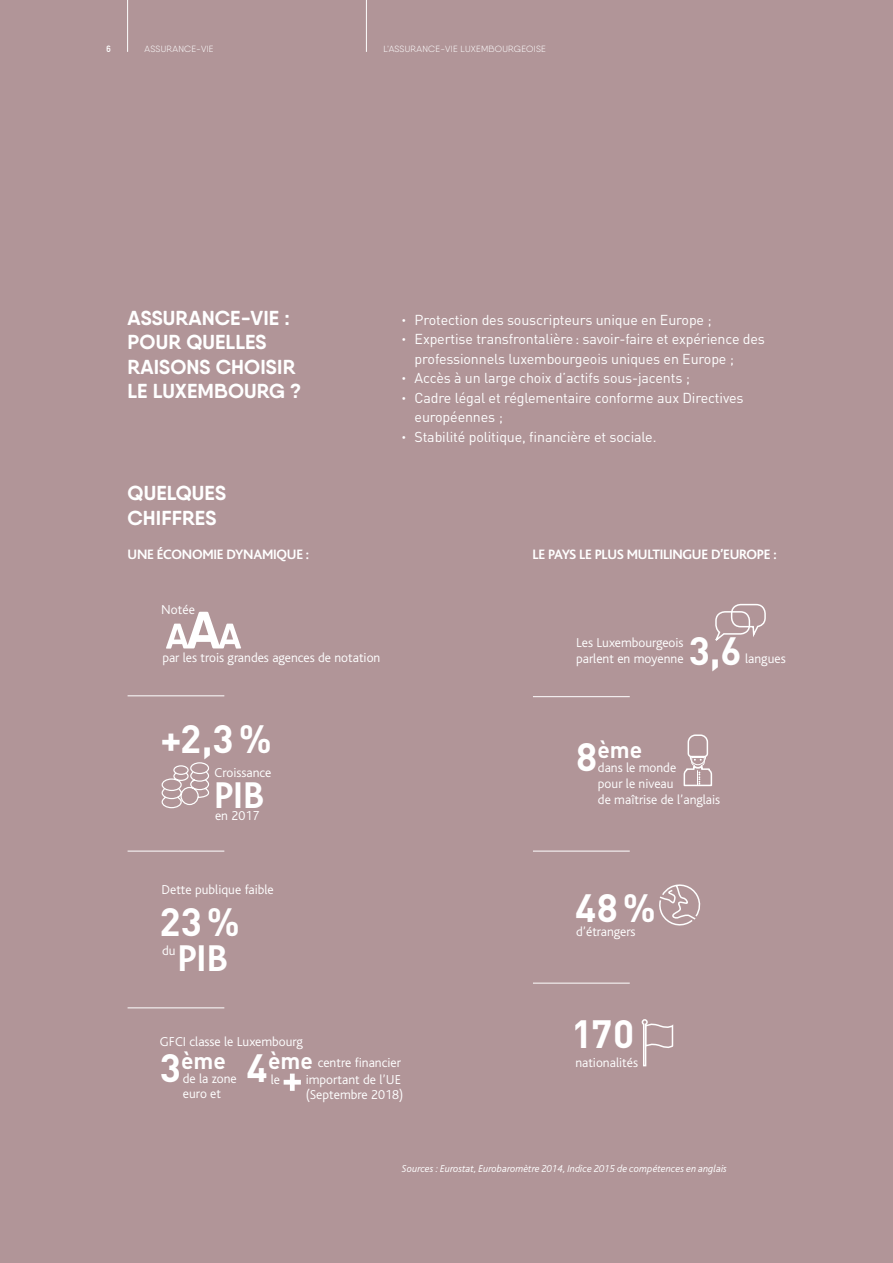
<style>
.page{position:relative;width:893px;height:1263px;background:#b19598}
.page>*{position:absolute;margin:0;border:0;box-sizing:border-box;transform-origin:0 0}
.t1{font:700 39px "DIN";letter-spacing:.01em;color:#fff}
.t2{font:700 39px "Bliss";letter-spacing:-.005em;color:#fff}
.t3{font:700 22.8px "DIN";color:#fff}
.t4{font:700 20.25px/24.3px "Qanelas Soft";letter-spacing:.005em;color:#fff}
.t5{font:14.25px/19.5px "DIN";letter-spacing:-.01em;color:#fff}
.t6{font:700 14.25px "Bliss";letter-spacing:-.02em;color:#fff}
.t7{font:300 13.5px/16.2px "Bliss";color:#fff}
.t8{font:italic 300 10.5px "Bliss";color:#fff}
.t9{font:300 9px "Qanelas Soft";letter-spacing:.025em;color:#fff}
.t10{font:700 9px "DIN Alternate";color:#fff}
.s1{font-family:"Bliss";font-weight:300}
.s2{font-size:39px}
</style>
<div class="page">
<svg style="left:659px;top:884px;width:42px;height:42px"></svg>
<svg style="left:641px;top:1019px;width:33px;height:48px"></svg>
<svg style="left:161px;top:762px;width:49px;height:47px"></svg>
<svg style="left:166px;top:612px;width:75px;height:37px"></svg>
<svg style="left:715px;top:603px;width:51px;height:38px"></svg>
<hr style="left:128px;top:851px;width:96px;height:1px;background:#fff">
<hr style="left:128px;top:695px;width:96px;height:1px;background:#fff">
<hr style="left:128px;top:1007px;width:96px;height:1px;background:#fff">
<hr style="left:533px;top:696px;width:97px;height:1px;background:#fff">
<hr style="left:533px;top:851px;width:97px;height:1px;background:#fff">
<hr style="left:533px;top:983px;width:97px;height:1px;background:#fff">
<svg style="left:284px;top:1073px;width:17px;height:18px"></svg>
<hr style="left:127px;top:0;width:1px;height:52px;background:#fff">
<hr style="left:366px;top:0;width:1px;height:52px;background:#fff">
<svg style="left:683px;top:734px;width:30px;height:53px"></svg>
<p class="t10" style="left:107px;top:42px;width:6px">6</p>
<p class="t9" style="left:145px;top:43px;width:71px">ASSURANCE-VIE</p>
<p class="t9" style="left:383px;top:43px;width:164px">L’ASSURANCE-VIE LUXEMBOURGEOISE</p>
<h3 class="t4" style="left:128px;top:306px;width:175px">ASSURANCE-VIE :<br>POUR QUELLES<br>RAISONS CHOISIR<br>LE LUXEMBOURG ?</h3>
<h3 class="t4" style="left:128px;top:481px;width:100px">QUELQUES<br>CHIFFRES</h3>
<p class="t5" style="left:402px;top:310px;width:311px"><span class="s1">•</span> Protection des souscripteurs unique en Europe ;</p>
<p class="t5" style="left:415px;top:329px;width:352px;text-indent:-13px"><span class="s1">•</span> Expertise transfrontalière: savoir-faire et expérience des professionnels luxembourgeois uniques en Europe ;</p>
<p class="t5" style="left:402px;top:368px;width:290px"><span class="s1">•</span> Accès à un large choix d’actifs sous-jacents ;</p>
<p class="t5" style="left:415px;top:388px;width:330px;text-indent:-13px"><span class="s1">•</span> Cadre légal et réglementaire conforme aux Directives européennes ;</p>
<p class="t5" style="left:402px;top:427px;width:256px"><span class="s1">•</span> Stabilité politique, financière et sociale.</p>
<p class="t6" style="left:128px;top:547px;width:183px">UNE ÉCONOMIE DYNAMIQUE :</p>
<p class="t6" style="left:533px;top:547px;width:246px">LE PAYS LE PLUS MULTILINGUE D’EUROPE :</p>
<p class="t7" style="left:161px;top:602px;width:35px">Notée</p>
<p class="t7" style="left:162px;top:649px;width:220px">par les trois grandes agences de notation</p>
<h1 class="t1" style="left:161px;top:714px;width:113px">+2,3 %</h1>
<h1 class="t2" style="left:214px;top:774px;width:52px">PIB</h1>
<p class="t7" style="left:215px;top:765px;width:58px">Croissance</p>
<p class="t7" style="left:215px;top:807px;width:46px">en 2017</p>
<p class="t7" style="left:162px;top:882px;width:114px">Dette publique faible</p>
<h1 class="t1" style="left:159px;top:896px;width:82px">23 %</h1>
<h1 class="t2" style="left:178px;top:938px;width:52px">PIB</h1>
<p class="t7" style="left:162px;top:943px;width:15px">du</p>
<p class="t7" style="left:160px;top:1033px;width:145px">GFCI classe le Luxembourg</p>
<h2 class="t3" style="left:247px;top:1046px;width:68px"><span class="s2">4</span>ème</h2>
<h2 class="t3" style="left:160px;top:1046px;width:67px"><span class="s2">3</span>ème</h2>
<p class="t7" style="left:318px;top:1055px;width:85px">centre financier</p>
<p class="t7" style="left:183px;top:1071px;width:55px;line-height:15px">de la zone euro et</p>
<p class="t7" style="left:306px;top:1072px;width:99px;line-height:15px">important de l’UE (Septembre 2018)</p>
<p class="t7" style="left:271px;top:1072px;width:11px">le</p>
<p class="t7" style="left:576px;top:635px;width:109px">Les Luxembourgeois parlent en moyenne</p>
<h1 class="t1" style="left:689px;top:626px;width:54px">3,6</h1>
<p class="t7" style="left:745px;top:651px;width:42px">langues</p>
<h2 class="t3" style="left:576px;top:735px;width:68px"><span class="s2">8</span>ème</h2>
<p class="t7" style="left:598px;top:776px;width:124px">pour le niveau<br>de maîtrise de l’anglais</p>
<p class="t7" style="left:598px;top:760px;width:80px">dans le monde</p>
<h1 class="t1" style="left:575px;top:883px;width:82px">48 %</h1>
<p class="t7" style="left:576px;top:923px;width:61px">d’étrangers</p>
<h1 class="t1" style="left:571px;top:1008px;width:64px">170</h1>
<p class="t7" style="left:575px;top:1054px;width:64px">nationalités</p>
<p class="t8" style="left:402px;top:1163px;width:327px">Sources : Eurostat, Eurobaromètre 2014, Indice 2015 de compétences en anglais</p>
</div>
